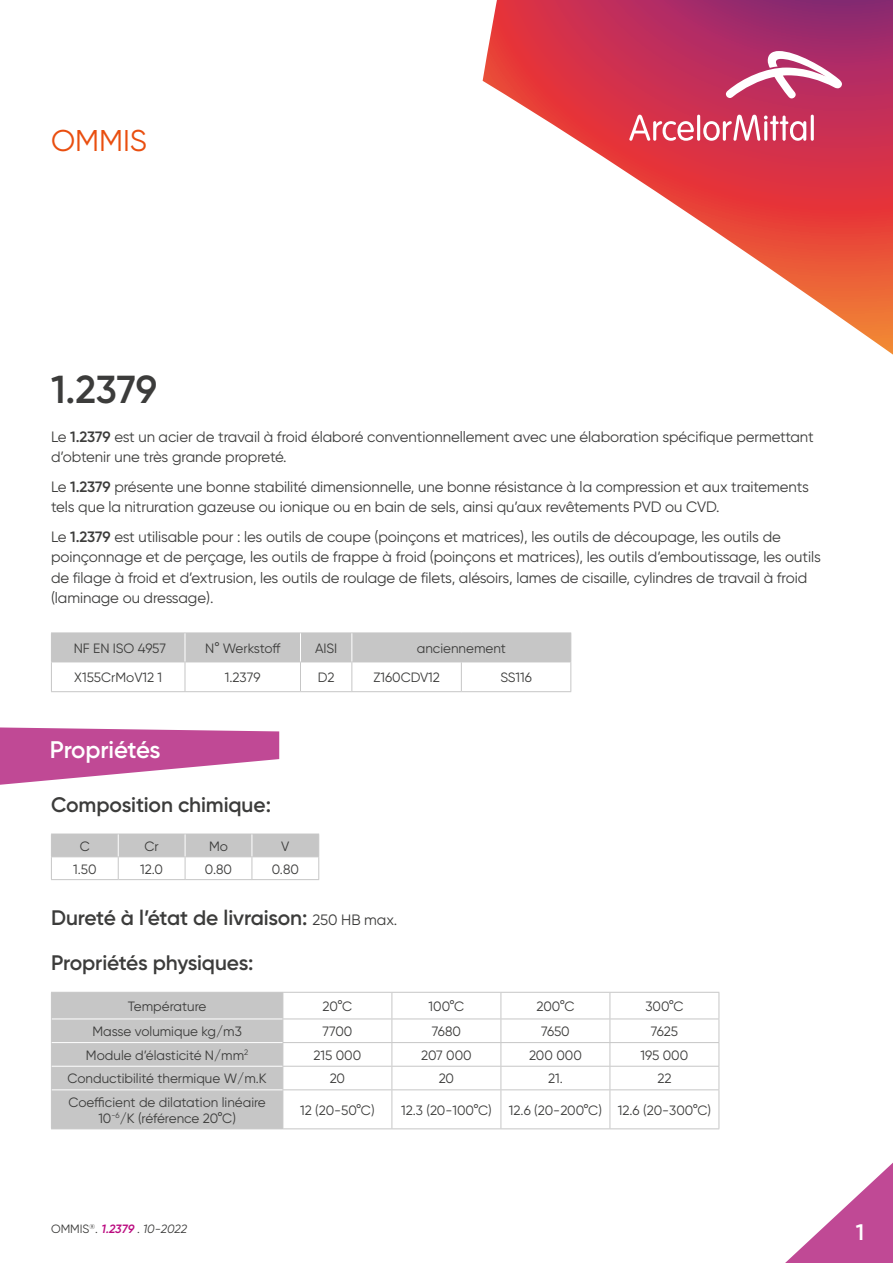
<style>
.page{position:relative;width:893px;height:1263px;background:#fff}
.page>*{position:absolute;margin:0;border:0;box-sizing:border-box;transform-origin:0 0}
.t1{font:600 39px "Gilroy";color:#3c3c3b}
.t2{font:30px "Gilroy";color:#e94e0f}
.t3{font:600 24px "Gilroy";letter-spacing:-.015em;color:#fff}
.t4{font:600 22.5px "Gilroy";color:#fff}
.t5{font:600 21px "Gilroy";letter-spacing:-.005em;color:#3c3c3b}
.t6{font:15px/20.2px "Gilroy";letter-spacing:-.005em;color:#3c3c3b}
.t7{font:13.5px/16.2px "Gilroy";color:#3c3c3b;text-align:center}
.t8{font:13.5px "Gilroy";letter-spacing:-.02em;color:#3c3c3b}
.t9{font:12px "Gilroy";color:#3c3c3b}
.s1{font-weight:600}
.s2{font-weight:400;font-size:15px}
.s3{font-weight:600;font-style:italic;color:#bb0b80}
.s4{font-style:italic}
</style>
<div class="page">
<svg style="left:785px;top:1162px;width:108px;height:101px"></svg>
<svg style="left:483px;top:0;width:410px;height:355px"></svg>
<svg style="left:726px;top:51px;width:116px;height:47px"></svg>
<hr style="left:697px;top:115px;width:3px;height:26px;background:#fff;border-radius:2px">
<svg style="left:629px;top:115px;width:65px;height:26px"></svg>
<hr style="left:811px;top:115px;width:3px;height:26px;background:#fff;border-radius:2px">
<svg style="left:703px;top:115px;width:103px;height:26px"></svg>
<hr style="left:51px;top:879px;width:67px;height:1px;background:#c6c6c6">
<hr style="left:118px;top:879px;width:67px;height:1px;background:#c6c6c6">
<hr style="left:185px;top:879px;width:67px;height:1px;background:#c6c6c6">
<hr style="left:252px;top:879px;width:67px;height:1px;background:#c6c6c6">
<svg style="left:51px;top:834px;width:268px;height:45px"></svg>
<hr style="left:283px;top:992px;width:109px;height:1px;background:#c6c6c6">
<hr style="left:392px;top:992px;width:109px;height:1px;background:#c6c6c6">
<hr style="left:501px;top:992px;width:109px;height:1px;background:#c6c6c6">
<hr style="left:610px;top:992px;width:109px;height:1px;background:#c6c6c6">
<hr style="left:282px;top:1018px;width:110px;height:1px;background:#c6c6c6">
<hr style="left:392px;top:1018px;width:109px;height:1px;background:#c6c6c6">
<hr style="left:501px;top:1018px;width:109px;height:1px;background:#c6c6c6">
<hr style="left:610px;top:1018px;width:109px;height:1px;background:#c6c6c6">
<hr style="left:282px;top:1042px;width:110px;height:1px;background:#c6c6c6">
<hr style="left:392px;top:1042px;width:109px;height:1px;background:#c6c6c6">
<hr style="left:501px;top:1042px;width:109px;height:1px;background:#c6c6c6">
<hr style="left:610px;top:1042px;width:109px;height:1px;background:#c6c6c6">
<hr style="left:282px;top:1066px;width:110px;height:1px;background:#c6c6c6">
<div style="left:51px;top:992px;width:232px;height:136px;background:#c6c6c6"></div>
<hr style="left:392px;top:1066px;width:109px;height:1px;background:#c6c6c6">
<svg style="left:391px;top:993px;width:1px;height:96px"></svg>
<hr style="left:501px;top:1066px;width:109px;height:1px;background:#c6c6c6">
<svg style="left:501px;top:993px;width:1px;height:96px"></svg>
<hr style="left:610px;top:1066px;width:109px;height:1px;background:#c6c6c6">
<svg style="left:610px;top:993px;width:1px;height:96px"></svg>
<svg style="left:719px;top:993px;width:1px;height:96px"></svg>
<hr style="left:51px;top:1090px;width:1px;height:38px;background:#c6c6c6">
<hr style="left:282px;top:1089px;width:110px;height:1px;background:#c6c6c6">
<hr style="left:282px;top:1090px;width:1px;height:38px;background:#c6c6c6">
<hr style="left:392px;top:1089px;width:109px;height:1px;background:#c6c6c6">
<hr style="left:391px;top:1090px;width:1px;height:38px;background:#c6c6c6">
<hr style="left:501px;top:1089px;width:109px;height:1px;background:#c6c6c6">
<hr style="left:501px;top:1090px;width:1px;height:38px;background:#c6c6c6">
<hr style="left:610px;top:1089px;width:109px;height:1px;background:#c6c6c6">
<hr style="left:610px;top:1090px;width:1px;height:38px;background:#c6c6c6">
<hr style="left:719px;top:1090px;width:1px;height:38px;background:#c6c6c6">
<hr style="left:51px;top:1128px;width:232px;height:1px;background:#c6c6c6">
<hr style="left:283px;top:1128px;width:109px;height:1px;background:#c6c6c6">
<hr style="left:392px;top:1128px;width:109px;height:1px;background:#c6c6c6">
<hr style="left:501px;top:1128px;width:109px;height:1px;background:#c6c6c6">
<hr style="left:610px;top:1128px;width:109px;height:1px;background:#c6c6c6">
<hr style="left:52px;top:1018px;width:230px;height:1px;background:#fff">
<hr style="left:52px;top:1042px;width:230px;height:1px;background:#fff">
<hr style="left:52px;top:1066px;width:230px;height:1px;background:#fff">
<hr style="left:52px;top:1089px;width:230px;height:1px;background:#fff">
<svg style="left:0;top:727px;width:279px;height:58px"></svg>
<hr style="left:51px;top:632px;width:134px;height:1px;background:#c6c6c6">
<hr style="left:185px;top:632px;width:115px;height:1px;background:#c6c6c6">
<hr style="left:300px;top:632px;width:52px;height:1px;background:#c6c6c6">
<hr style="left:352px;top:632px;width:109px;height:1px;background:#c6c6c6">
<hr style="left:461px;top:632px;width:110px;height:1px;background:#c6c6c6">
<svg style="left:51px;top:633px;width:520px;height:58px"></svg>
<hr style="left:51px;top:691px;width:134px;height:1px;background:#c6c6c6">
<hr style="left:185px;top:691px;width:115px;height:1px;background:#c6c6c6">
<hr style="left:300px;top:691px;width:52px;height:1px;background:#c6c6c6">
<hr style="left:352px;top:691px;width:109px;height:1px;background:#c6c6c6">
<hr style="left:461px;top:691px;width:110px;height:1px;background:#c6c6c6">
<h2 class="t2" style="left:51px;top:122px;width:97px">OMMIS</h2>
<h1 class="t1" style="left:51px;top:365px;width:108px">1.2379</h1>
<p class="t6" style="left:51px;top:426px;width:764px">Le <span class="s1">1.2379</span> est un acier de travail à froid élaboré conventionnellement avec une élaboration spécifique permettant d’obtenir une très grande propreté.</p>
<p class="t6" style="left:51px;top:476px;width:759px">Le <span class="s1">1.2379</span> présente une bonne stabilité dimensionnelle, une bonne résistance à la compression et aux traitements tels que la nitruration gazeuse ou ionique ou en bain de sels, ainsi qu’aux revêtements PVD ou CVD.</p>
<p class="t6" style="left:51px;top:526px;width:771px">Le <span class="s1">1.2379</span> est utilisable pour : les outils de coupe (poinçons et matrices), les outils de découpage, les outils de poinçonnage et de perçage, les outils de frappe à froid (poinçons et matrices), les outils d’emboutissage, les outils de filage à froid et d’extrusion, les outils de roulage de filets, alésoirs, lames de cisaille, cylindres de travail à froid (laminage ou dressage).</p>
<p class="t7" style="left:74px;top:640px;width:94px">NF EN ISO 4957</p>
<p class="t8" style="left:205px;top:640px;width:77px">N° Werkstoff</p>
<p class="t7" style="left:315px;top:640px;width:24px">AISI</p>
<p class="t7" style="left:417px;top:640px;width:91px">anciennement</p>
<p class="t7" style="left:74px;top:669px;width:89px">X155CrMoV12 1</p>
<p class="t7" style="left:225px;top:669px;width:37px">1.2379</p>
<p class="t7" style="left:318px;top:669px;width:18px">D2</p>
<p class="t7" style="left:373px;top:669px;width:68px">Z160CDV12</p>
<p class="t7" style="left:500px;top:669px;width:33px">SS116</p>
<h3 class="t3" style="left:50px;top:735px;width:112px">Propriétés</h3>
<h3 class="t5" style="left:51px;top:792px;width:221px">Composition chimique:</h3>
<p class="t7" style="left:80px;top:838px;width:12px">C</p>
<p class="t7" style="left:145px;top:838px;width:16px">Cr</p>
<p class="t7" style="left:209px;top:838px;width:20px">Mo</p>
<p class="t7" style="left:281px;top:838px;width:10px">V</p>
<p class="t7" style="left:73px;top:861px;width:25px">1.50</p>
<p class="t7" style="left:140px;top:861px;width:24px">12.0</p>
<p class="t7" style="left:205px;top:861px;width:29px">0.80</p>
<p class="t7" style="left:272px;top:861px;width:29px">0.80</p>
<h3 class="t5" style="left:51px;top:904px;width:348px">Dureté à l’état de livraison: <span class="s2">250 HB max.</span></h3>
<h3 class="t5" style="left:51px;top:950px;width:204px">Propriétés physiques:</h3>
<p class="t7" style="left:128px;top:998px;width:80px">Température</p>
<p class="t7" style="left:323px;top:998px;width:31px">20°C</p>
<p class="t7" style="left:429px;top:998px;width:37px">100°C</p>
<p class="t7" style="left:536px;top:998px;width:40px">200°C</p>
<p class="t7" style="left:645px;top:998px;width:40px">300°C</p>
<p class="t7" style="left:92px;top:1023px;width:151px">Masse volumique kg/m3</p>
<p class="t7" style="left:322px;top:1023px;width:31px">7700</p>
<p class="t7" style="left:432px;top:1023px;width:31px">7680</p>
<p class="t7" style="left:541px;top:1023px;width:30px">7650</p>
<p class="t7" style="left:651px;top:1023px;width:29px">7625</p>
<p class="t7" style="left:86px;top:1047px;width:164px">Module d’élasticité N/mm<sup>2</sup></p>
<p class="t7" style="left:313px;top:1047px;width:49px">215 000</p>
<p class="t7" style="left:421px;top:1047px;width:52px">207 000</p>
<p class="t7" style="left:529px;top:1047px;width:54px">200 000</p>
<p class="t7" style="left:641px;top:1047px;width:49px">195 000</p>
<p class="t7" style="left:67px;top:1070px;width:201px">Conductibilité thermique W/m.K</p>
<p class="t7" style="left:330px;top:1070px;width:17px">20</p>
<p class="t7" style="left:439px;top:1070px;width:17px">20</p>
<p class="t7" style="left:548px;top:1070px;width:16px">21.</p>
<p class="t7" style="left:657px;top:1070px;width:16px">22</p>
<p class="t7" style="left:68px;top:1094px;width:199px">Coefficient de dilatation linéaire<br>10<sup>-6</sup>/K (référence 20°C)</p>
<p class="t7" style="left:300px;top:1102px;width:76px">12 (20-50°C)</p>
<p class="t7" style="left:401px;top:1102px;width:92px">12.3 (20-100°C)</p>
<p class="t7" style="left:509px;top:1102px;width:204px">12.6 (20-200°C) 12.6 (20-300°C)</p>
<p class="t9" style="left:51px;top:1221px;width:138px">OMMIS<sup>®</sup>. <span class="s3">1.2379</span> . <span class="s4">10-2022</span></p>
<h3 class="t4" style="left:856px;top:1218px;width:10px">1</h3>
</div>
